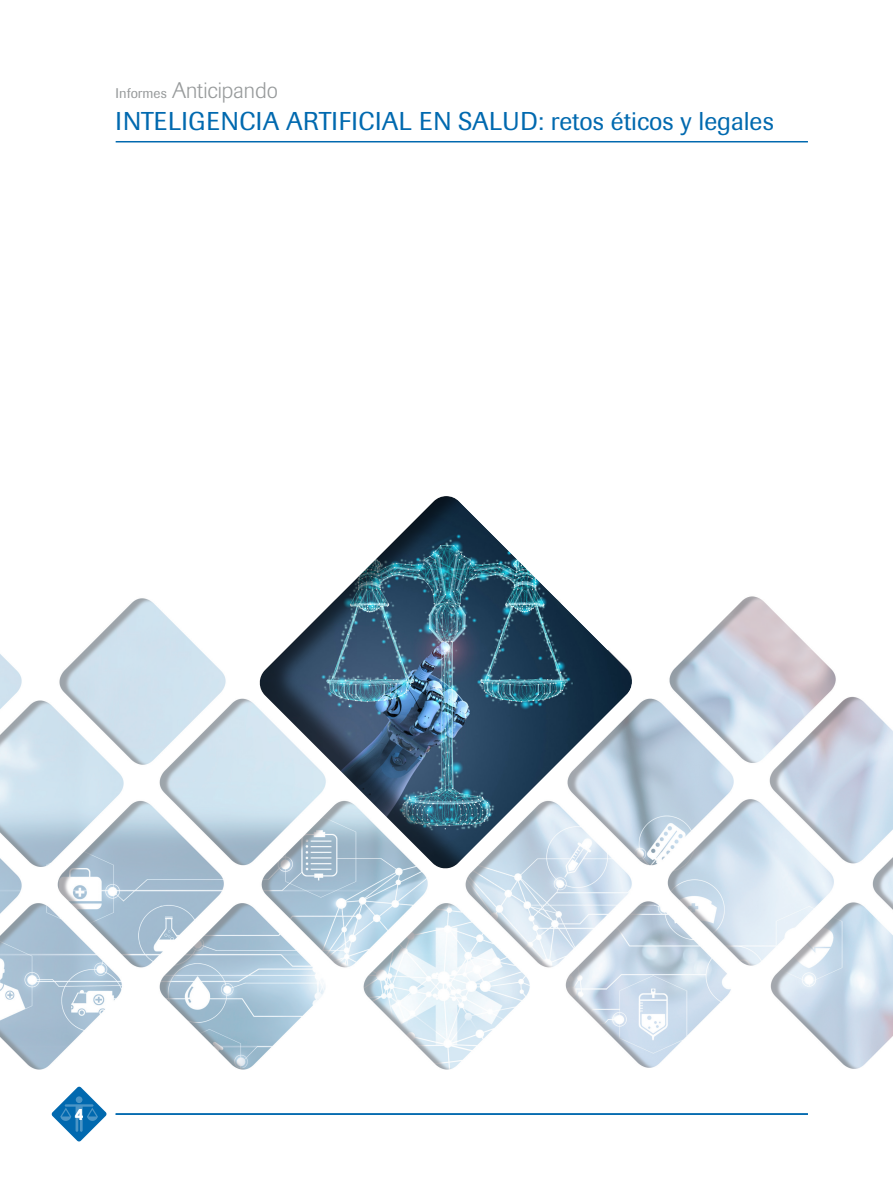
<style>
.page{position:relative;width:893px;height:1191px;background:#fff}
.page>*{position:absolute;margin:0;border:0;box-sizing:border-box;transform-origin:0 0}
.t1{font:25.5px "Imago";color:#0169af}
.t2{font:300 22.35px "Imago";color:#979a9b}
.t3{font:700 15px "Sharp Sans No 2";color:#fff}
.s1{font-weight:400;font-size:13.95px}
</style>
<div class="page">
<svg style="left:51px;top:1086px;width:56px;height:55px"></svg>
<hr style="left:116px;top:141px;width:692px;height:1px;background:#0169af">
<hr style="left:116px;top:1113px;width:692px;height:1px;background:#0169af">
<img style="left:0;top:596px;width:893px;height:474px">
<img style="left:251px;top:496px;width:392px;height:382px">
<p class="t2" style="left:116px;top:78px;width:164px"><span class="s1">Informes</span> Anticipando</p>
<p class="t1" style="left:116px;top:106px;width:660px">INTELIGENCIA ARTIFICIAL EN SALUD: retos éticos y legales</p>
<p class="t3" style="left:75px;top:1101px;width:10px">4</p>
</div>
